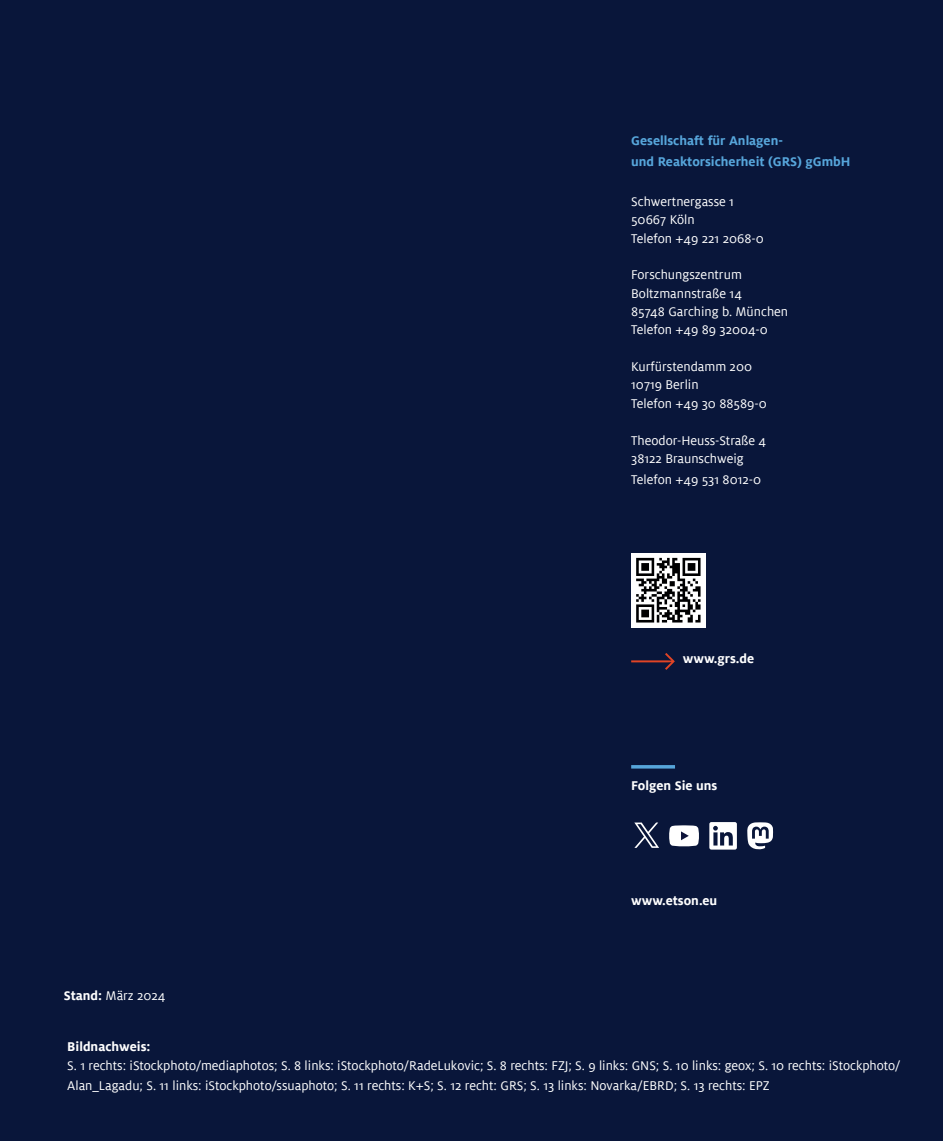
<style>
.page{position:relative;width:943px;height:1141px;background:#09163a}
.page>*{position:absolute;margin:0;border:0;box-sizing:border-box;transform-origin:0 0}
.t1{font:14px/18.4px "Milo Pro";color:#fff}
.t2{font:700 14px/21px "Milo Pro";color:#57a6db}
.t3{font:700 14px "Milo Pro";color:#fff}
.s1{font-weight:700}
</style>
<div class="page">
<svg style="left:631px;top:653px;width:44px;height:17px"></svg>
<img style="left:631px;top:553px;width:74px;height:74px">
<svg style="left:631px;top:765px;width:44px;height:4px"></svg>
<svg style="left:669px;top:825px;width:30px;height:21px"></svg>
<svg style="left:709px;top:822px;width:28px;height:28px"></svg>
<svg style="left:747px;top:822px;width:26px;height:28px"></svg>
<svg style="left:634px;top:823px;width:25px;height:25px"></svg>
<p class="t2" style="left:631px;top:130px;width:221px">Gesellschaft für Anlagen-<br>und Reaktorsicherheit (GRS) gGmbH</p>
<p class="t1" style="left:631px;top:192px;width:134px">Schwertnergasse 1<br>50667 Köln<br>Telefon +49 221 2068-0</p>
<p class="t1" style="left:631px;top:266px;width:158px">Forschungszentrum<br>Boltzmannstraße 14<br>85748 Garching b. München<br>Telefon +49 89 32004-0</p>
<p class="t1" style="left:631px;top:358px;width:137px">Kurfürstendamm 200<br>10719 Berlin<br>Telefon +49 30 88589-0</p>
<p class="t1" style="left:631px;top:431px;width:137px">Theodor-Heuss-Straße 4<br>38122 Braunschweig</p>
<p class="t1" style="left:631px;top:470px;width:132px">Telefon +49 531 8012-0</p>
<p class="t3" style="left:682px;top:651px;width:73px">www.grs.de</p>
<p class="t3" style="left:631px;top:777px;width:88px">Folgen Sie uns</p>
<p class="t1" style="left:64px;top:986px;width:103px"><span class="s1">Stand:</span> März 2024</p>
<p class="t3" style="left:631px;top:892px;width:88px">www.etson.eu</p>
<p class="t3" style="left:67px;top:1039px;width:85px">Bildnachweis:</p>
<p class="t1" style="left:67px;top:1056px;width:835px;line-height:19.2px">S. 1 rechts: iStockphoto/mediaphotos; S. 8 links: iStockphoto/RadeLukovic; S. 8 rechts: FZJ; S. 9 links: GNS; S. 10 links: geox; S. 10 rechts: iStockphoto/<br>Alan_Lagadu; S. 11 links: iStockphoto/ssuaphoto; S. 11 rechts: K+S; S. 12 recht: GRS; S. 13 links: Novarka/EBRD; S. 13 rechts: EPZ</p>
</div>
